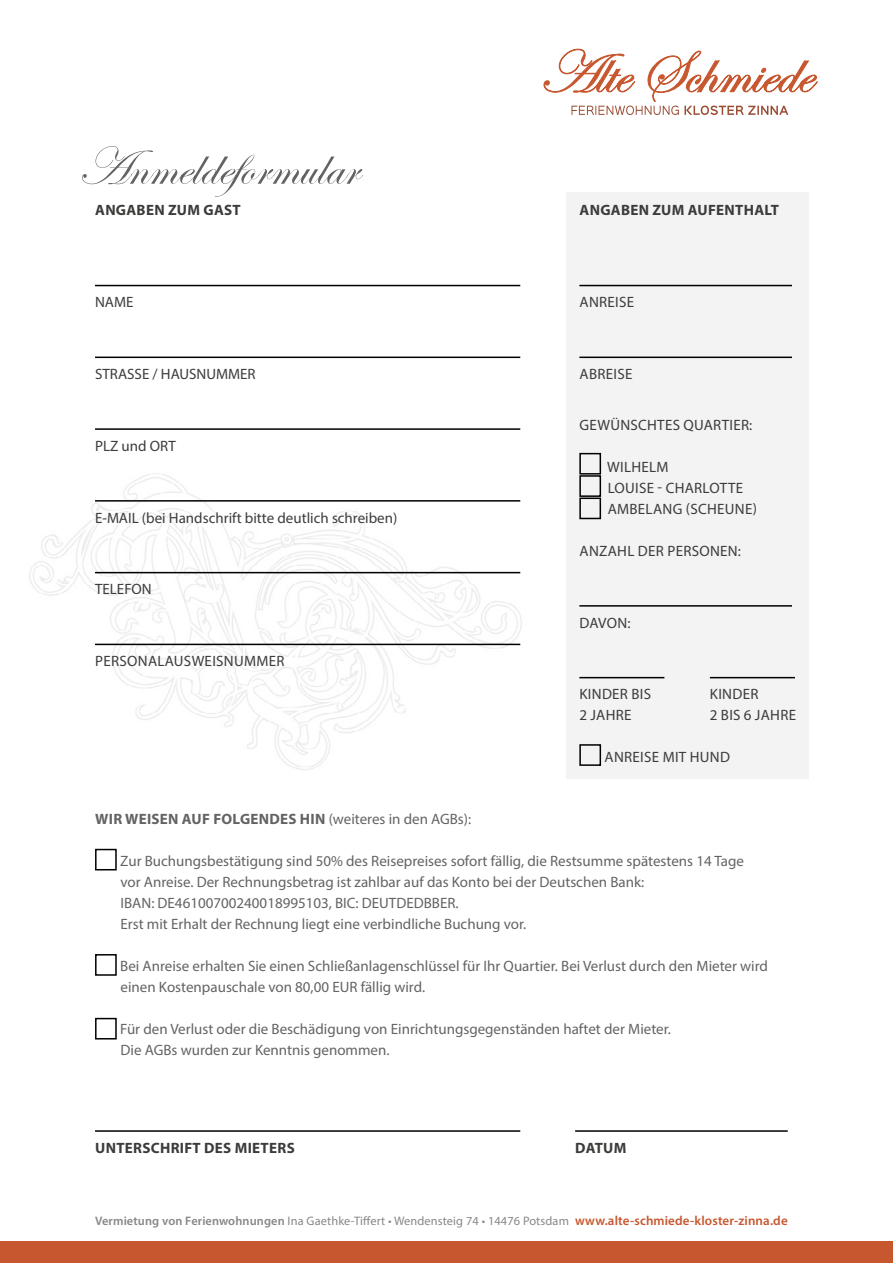
<style>
.page{position:relative;width:893px;height:1263px;background:#fff}
.page>*{position:absolute;margin:0;border:0;box-sizing:border-box;transform-origin:0 0}
.t1{font:15px/21px "Myriad Pro";color:#3c3c3b}
.t2{font:700 15px "Myriad Pro";letter-spacing:.02em;color:#3c3c3b}
.t3{font:15px/21px "Myriad Pro";letter-spacing:.02em;color:#3c3c3b}
.t4{font:12.3px "Myriad Pro";letter-spacing:.01em;color:#878787}
.s1{font-weight:400}
.s2{font-weight:600}
.s3{font-weight:600;font-size:13.05px;color:#c7572f}
</style>
<div class="page">
<img style="left:29px;top:473px;width:493px;height:297px">
<div style="left:567px;top:192px;width:242px;height:586px;background:#f3f3f3"></div>
<svg style="left:544px;top:49px;width:274px;height:66px"></svg>
<hr style="left:95px;top:285px;width:425px;height:1px;background:#000">
<hr style="left:95px;top:357px;width:425px;height:1px;background:#000">
<hr style="left:95px;top:428px;width:425px;height:2px;background:#000">
<hr style="left:95px;top:500px;width:425px;height:2px;background:#000">
<hr style="left:95px;top:572px;width:425px;height:1px;background:#000">
<hr style="left:95px;top:644px;width:425px;height:1px;background:#000">
<hr style="left:95px;top:1130px;width:425px;height:2px;background:#000">
<hr style="left:579px;top:285px;width:213px;height:1px;background:#000">
<hr style="left:579px;top:357px;width:213px;height:1px;background:#000">
<hr style="left:579px;top:605px;width:213px;height:2px;background:#000">
<hr style="left:579px;top:677px;width:85px;height:1px;background:#000">
<hr style="left:710px;top:677px;width:85px;height:1px;background:#000">
<hr style="left:575px;top:1130px;width:213px;height:2px;background:#000">
<svg style="left:82px;top:146px;width:281px;height:51px"></svg>
<div style="left:0;top:1242px;width:893px;height:21px;background:#c7572f"></div>
<div style="left:579px;top:744px;width:22px;height:22px;border:2px solid #000"></div>
<div style="left:95px;top:849px;width:22px;height:21px;border:2px solid #000"></div>
<div style="left:95px;top:954px;width:22px;height:22px;border:2px solid #000"></div>
<div style="left:95px;top:1018px;width:22px;height:21px;border:2px solid #000"></div>
<div style="left:579px;top:497px;width:22px;height:22px;border:2px solid #000"></div>
<div style="left:579px;top:475px;width:22px;height:22px;border:2px solid #000"></div>
<div style="left:579px;top:453px;width:22px;height:22px;border:2px solid #000"></div>
<p class="t2" style="left:95px;top:200px;width:147px">ANGABEN ZUM GAST</p>
<p class="t1" style="left:95px;top:291px;width:40px">NAME</p>
<p class="t1" style="left:95px;top:363px;width:162px">STRASSE / HAUSNUMMER</p>
<p class="t1" style="left:95px;top:435px;width:82px">PLZ und ORT</p>
<p class="t1" style="left:95px;top:507px;width:304px">E-MAIL (bei Handschrift bitte deutlich schreiben)</p>
<p class="t1" style="left:95px;top:579px;width:58px">TELEFON</p>
<p class="t1" style="left:95px;top:650px;width:43px">Personala</p>
<p class="t1" style="left:174px;top:650px;width:81px">usweisnummer</p>
<p class="t2" style="left:579px;top:200px;width:201px">ANGABEN ZUM AUFENTHALT</p>
<p class="t1" style="left:579px;top:291px;width:48px">Anreise</p>
<p class="t1" style="left:579px;top:363px;width:46px">Abreise</p>
<p class="t3" style="left:579px;top:414px;width:133px">Gewünschtes Quartier</p>
<p class="t1" style="left:749px;top:414px;width:5px">:</p>
<p class="t3" style="left:607px;top:456px;width:68px">Wilhelm<br>Louise - Charlotte<br>Ambelang</p>
<p class="t1" style="left:686px;top:498px;width:73px">(Scheune)</p>
<p class="t1" style="left:579px;top:540px;width:20px">Anzahl</p>
<p class="t1" style="left:638px;top:540px;width:72px">der Personen</p>
<p class="t1" style="left:738px;top:540px;width:5px">:</p>
<p class="t1" style="left:579px;top:612px;width:53px">Davon:</p>
<p class="t1" style="left:579px;top:684px;width:73px">Kin der bis</p>
<p class="t1" style="left:710px;top:684px;width:41px">Kin der</p>
<p class="t1" style="left:579px;top:705px;width:27px">2 Jahre</p>
<p class="t1" style="left:710px;top:705px;width:61px">2 bis 6 Jahre</p>
<p class="t1" style="left:605px;top:747px;width:18px">Anrei</p>
<p class="t1" style="left:644px;top:747px;width:28px">se mit</p>
<p class="t1" style="left:690px;top:747px;width:42px">Hund</p>
<p class="t2" style="left:95px;top:809px;width:378px">WIR WEISEN AUF FOLGENDES HIN <span class="s1">(weiteres in den AGBs):</span></p>
<p class="t1" style="left:120px;top:850px;width:625px">Zur Buchungsbestätigung sind 50% des Reisepreises sofort fällig, die Restsumme spätestens 14 Tage vor Anreise. Der Rechnungsbetrag ist zahlbar auf das Konto bei der Deutschen Bank:<br>IBAN: DE46100700240018995103, BIC: DEUTDEDBBER.<br>Erst mit Erhalt der Rechnung liegt eine verbindliche Buchung vor.</p>
<p class="t1" style="left:120px;top:955px;width:649px">Bei Anreise erhalten Sie einen Schließanlagenschlüssel für Ihr Quartier. Bei Verlust durch den Mieter wird einen Kostenpauschale von 80,00 EUR fällig wird.</p>
<p class="t1" style="left:120px;top:1019px;width:552px">Für den Verlust oder die Beschädigung von Einrichtungsgegenständen haftet der Mieter.<br>Die AGBs wurden zur Kenntnis genommen.</p>
<p class="t2" style="left:95px;top:1138px;width:201px">UNTERSCHRIFT DES MIETERS</p>
<p class="t2" style="left:575px;top:1138px;width:53px">DATUM</p>
<p class="t4" style="left:95px;top:1213px;width:694px"><span class="s2">Vermietung von Ferienwohnungen</span> Ina Gaethke-Tiffert • Wendensteig 74 • 14476 Potsdam <span class="s3">www.alte-schmiede-kloster-zinna.de</span></p>
</div>
